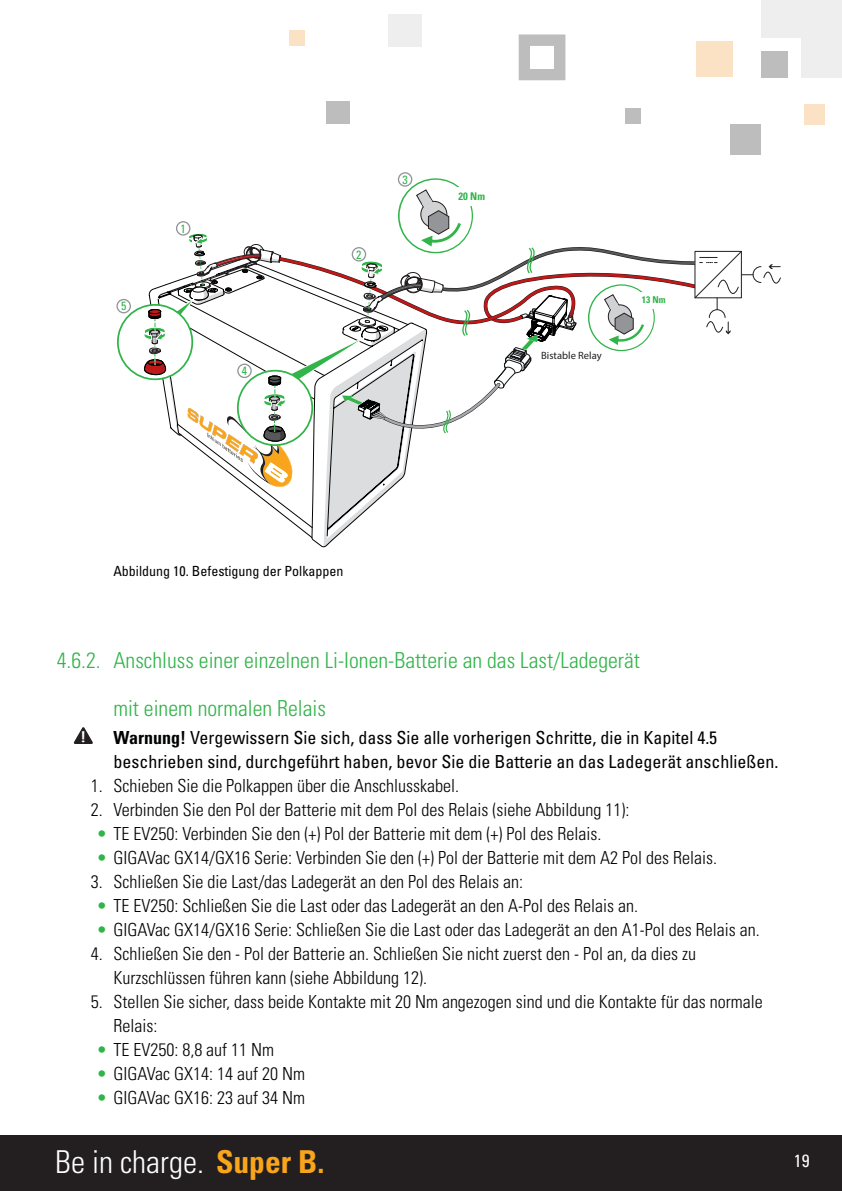
<style>
.page{position:relative;width:842px;height:1191px;background:#fff}
.page>*{position:absolute;margin:0;border:0;box-sizing:border-box;transform-origin:0 0}
.t1{font:300 condensed 31.6px "Univers LT Std";color:#fff}
.t2{font:300 condensed 22px/48px "Univers LT Std";color:#31b44a}
.t3{font:300 condensed 18px/24px "Univers LT Std";color:#010203}
.Warnings{font:condensed 18px/24px "Univers LT Std";color:#010203}
.t4{font:condensed 17.8px "Univers LT Std";color:#fff}
.t5{font:16.2px "Calibri";color:#fff;scale:1.53 1}
.t6{font:condensed 14px "Univers LT Std";color:#010203}
.t7{font:condensed 12px "Univers LT Std";color:#31b44a}
.t8{font:10.6px "Myriad Pro";color:#231f20}
.t9{font:700 condensed 10.6px "Univers LT Std";color:#31b44a}
.t10{font:700 condensed 9.4px "Univers LT Std";color:#31b44a}
.s1{font-weight:700}
.s2{color:#31b44a}
.s3{font-weight:700;color:#f9a51b}
</style>
<div class="page">
<div style="left:0;top:1135px;width:842px;height:56px;background:#231f20"></div>
<div style="left:326px;top:101px;width:24px;height:22px;background:#bdbdbd"></div>
<div style="left:289px;top:30px;width:16px;height:16px;background:#fce2c4"></div>
<div style="left:388px;top:14px;width:33px;height:33px;background:#eee"></div>
<div style="left:519px;top:34px;width:46px;height:46px;background:#bdbdbd"></div>
<div style="left:530px;top:46px;width:24px;height:23px;background:#fff"></div>
<div style="left:761px;top:52px;width:27px;height:26px;background:#bdbdbd"></div>
<div style="left:804px;top:105px;width:20px;height:20px;background:#fce2c4"></div>
<div style="left:802px;top:38px;width:40px;height:40px;background:#eee"></div>
<div style="left:802px;top:0;width:40px;height:38px;background:#eee"></div>
<div style="left:761px;top:0;width:41px;height:38px;background:#eee"></div>
<div style="left:730px;top:125px;width:31px;height:30px;background:#bdbdbd"></div>
<div style="left:696px;top:41px;width:37px;height:36px;background:#fce2c4"></div>
<div style="left:625px;top:109px;width:16px;height:15px;background:#bdbdbd"></div>
<div style="left:397px;top:172px;width:16px;height:15px;border:1px solid #939598;border-radius:50%"></div>
<div style="left:116px;top:299px;width:15px;height:14px;border:1px solid #939598;border-radius:50%"></div>
<svg style="left:138px;top:190px;width:643px;height:358px"></svg>
<div style="left:638px;top:292px;width:37px;height:17px;background:#fff"></div>
<svg style="left:74px;top:727px;width:19px;height:17px"></svg>
<p class="t7" style="left:121px;top:298px;width:7px">5</p>
<p class="t7" style="left:181px;top:221px;width:7px">1</p>
<p class="t7" style="left:242px;top:363px;width:7px">4</p>
<p class="t7" style="left:356px;top:247px;width:7px">2</p>
<p class="t7" style="left:402px;top:172px;width:7px">3</p>
<p class="t9" style="left:458px;top:189px;width:28px">20 Nm</p>
<p class="t8" style="left:541px;top:349px;width:62px">Bistable Relay</p>
<p class="t10" style="left:642px;top:294px;width:25px">13 Nm</p>
<p class="t6" style="left:113px;top:562px;width:232px">Abbildung 10. Befestigung der Polkappen</p>
<p class="t2" style="left:113px;top:636px;width:528px;text-indent:-57px">4.6.2. Anschluss einer einzelnen Li-Ionen-Batterie an das Last/Ladegerät mit einem normalen Relais</p>
<p class="t5" style="left:79px;top:726px;width:7px">!</p>
<p class="Warnings" style="left:113px;top:725px;width:666px"><span class="s1">Warnung!</span> Vergewissern Sie sich, dass Sie alle vorherigen Schritte, die in Kapitel 4.5 beschrieben sind, durchgeführt haben, bevor Sie die Batterie an das Ladegerät anschließen.</p>
<p class="t3" style="left:91px;top:774px;width:370px">1. Schieben Sie die Polkappen über die Anschlusskabel.</p>
<p class="t3" style="left:91px;top:798px;width:540px">2. Verbinden Sie den Pol der Batterie mit dem Pol des Relais (siehe Abbildung 11):</p>
<p class="t3" style="left:96px;top:822px;width:507px"><span class="s2">•</span> TE EV250: Verbinden Sie den (+) Pol der Batterie mit dem (+) Pol des Relais.</p>
<p class="t3" style="left:96px;top:846px;width:622px"><span class="s2">•</span> GIGAVac GX14/GX16 Serie: Verbinden Sie den (+) Pol der Batterie mit dem A2 Pol des Relais.</p>
<p class="t3" style="left:91px;top:870px;width:434px">3. Schließen Sie die Last/das Ladegerät an den Pol des Relais an:</p>
<p class="t3" style="left:96px;top:894px;width:543px"><span class="s2">•</span> TE EV250: Schließen Sie die Last oder das Ladegerät an den A-Pol des Relais an.</p>
<p class="t3" style="left:96px;top:918px;width:665px"><span class="s2">•</span> GIGAVac GX14/GX16 Serie: Schließen Sie die Last oder das Ladegerät an den A1-Pol des Relais an.</p>
<p class="t3" style="left:113px;top:942px;width:584px;text-indent:-23px">4. Schließen Sie den - Pol der Batterie an. Schließen Sie nicht zuerst den - Pol an, da dies zu<br>Kurzschlüssen führen kann (siehe Abbildung 12).</p>
<p class="t3" style="left:113px;top:990px;width:651px;text-indent:-23px">5. Stellen Sie sicher, dass beide Kontakte mit 20 Nm angezogen sind und die Kontakte für das normale<br>Relais:</p>
<p class="t3" style="left:96px;top:1038px;width:179px"><span class="s2">•</span> TE EV250: 8,8 auf 11 Nm</p>
<p class="t3" style="left:96px;top:1062px;width:210px"><span class="s2">•</span> GIGAVac GX14: 14 auf 20 Nm</p>
<p class="t3" style="left:96px;top:1086px;width:210px"><span class="s2">•</span> GIGAVac GX16: 23 auf 34 Nm</p>
<h1 class="t1" style="left:55px;top:1143px;width:271px">Be in charge. <span class="s3">Super B.</span></h1>
<p class="t4" style="left:794px;top:1149px;width:17px">19</p>
</div>
